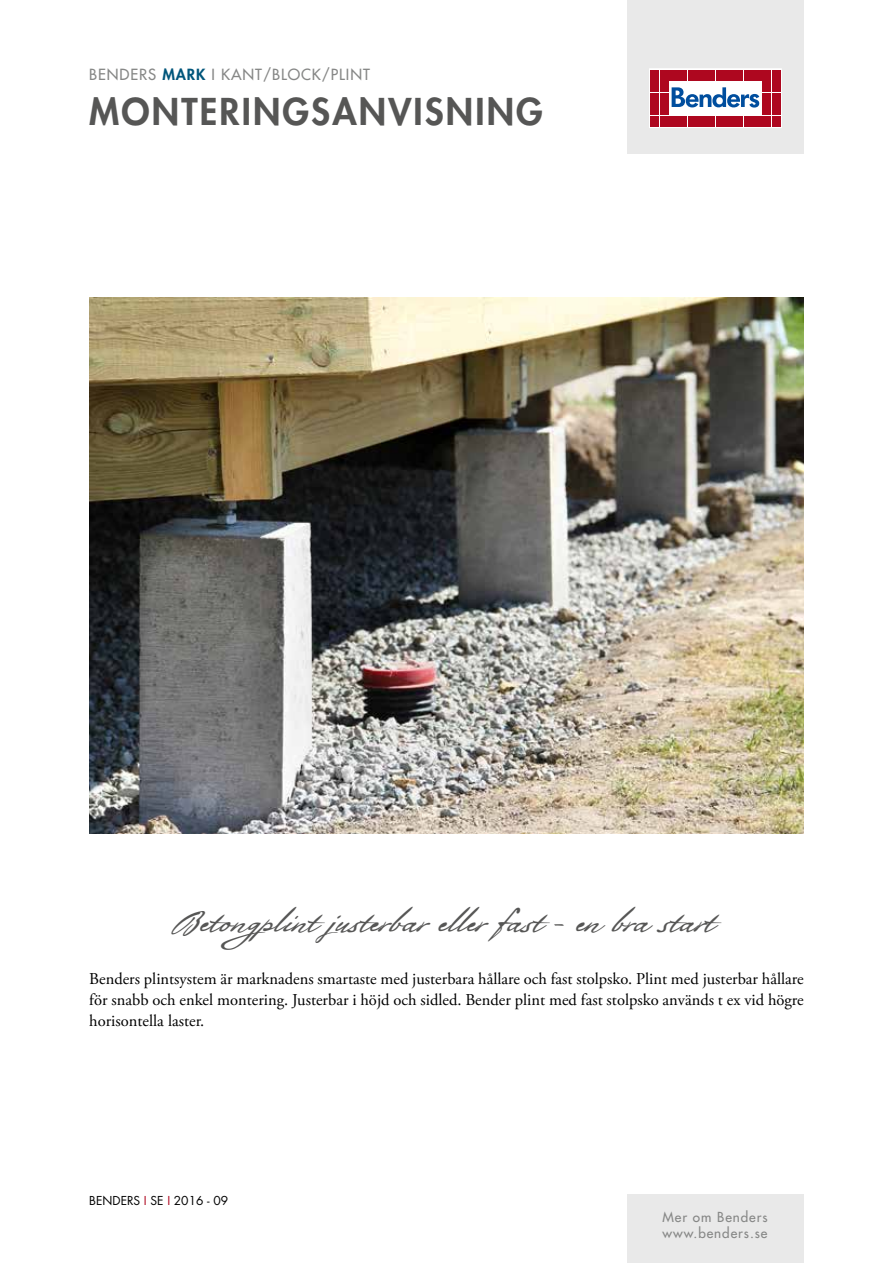
<style>
.page{position:relative;width:893px;height:1263px;background:#fff}
.page>*{position:absolute;margin:0;border:0;box-sizing:border-box;transform-origin:0 0}
.t1{font:800 36px "Futura Std";letter-spacing:.06em;color:#565655}
.t2{font:33px "Bolivar";letter-spacing:.005em;color:#565655}
.t3{font:16.5px/21px "Adobe Garamond Pro";color:#000;text-align:justify}
.t4{font:500 15px "Futura Std";letter-spacing:.06em;color:#868786}
.t5{font:500 13.5px/16.2px "Futura Std";letter-spacing:.07em;color:#868786}
.t6{font:12px "Futura Std";color:#000}
.s1{font-weight:800;color:#00567b}
.s2{color:#ae071f}
</style>
<div class="page">
<div style="left:627px;top:0;width:177px;height:153px;background:#e9e9e9"></div>
<svg style="left:649px;top:69px;width:132px;height:59px;background:#eac2c8"></svg>
<div style="left:651px;top:70px;width:8px;height:10px;background:#ae071f"></div>
<div style="left:660px;top:70px;width:8px;height:10px;background:#ae071f"></div>
<div style="left:651px;top:81px;width:8px;height:11px;background:#ae071f"></div>
<div style="left:660px;top:81px;width:8px;height:11px;background:#ae071f"></div>
<div style="left:651px;top:93px;width:8px;height:10px;background:#ae071f"></div>
<div style="left:660px;top:93px;width:8px;height:10px;background:#ae071f"></div>
<div style="left:651px;top:104px;width:8px;height:11px;background:#ae071f"></div>
<div style="left:660px;top:104px;width:8px;height:11px;background:#ae071f"></div>
<div style="left:651px;top:116px;width:8px;height:10px;background:#ae071f"></div>
<div style="left:660px;top:116px;width:8px;height:10px;background:#ae071f"></div>
<div style="left:669px;top:70px;width:8px;height:10px;background:#ae071f"></div>
<div style="left:679px;top:70px;width:8px;height:10px;background:#ae071f"></div>
<div style="left:688px;top:70px;width:8px;height:10px;background:#ae071f"></div>
<div style="left:697px;top:70px;width:9px;height:10px;background:#ae071f"></div>
<div style="left:707px;top:70px;width:8px;height:10px;background:#ae071f"></div>
<div style="left:716px;top:70px;width:8px;height:10px;background:#ae071f"></div>
<div style="left:725px;top:70px;width:9px;height:10px;background:#ae071f"></div>
<div style="left:735px;top:70px;width:8px;height:10px;background:#ae071f"></div>
<div style="left:744px;top:70px;width:8px;height:10px;background:#ae071f"></div>
<div style="left:753px;top:70px;width:9px;height:10px;background:#ae071f"></div>
<div style="left:669px;top:116px;width:8px;height:10px;background:#ae071f"></div>
<div style="left:679px;top:116px;width:8px;height:10px;background:#ae071f"></div>
<div style="left:688px;top:116px;width:8px;height:10px;background:#ae071f"></div>
<div style="left:697px;top:116px;width:9px;height:10px;background:#ae071f"></div>
<div style="left:707px;top:116px;width:8px;height:10px;background:#ae071f"></div>
<div style="left:716px;top:116px;width:8px;height:10px;background:#ae071f"></div>
<div style="left:725px;top:116px;width:9px;height:10px;background:#ae071f"></div>
<div style="left:735px;top:116px;width:8px;height:10px;background:#ae071f"></div>
<div style="left:744px;top:116px;width:8px;height:10px;background:#ae071f"></div>
<div style="left:753px;top:116px;width:9px;height:10px;background:#ae071f"></div>
<div style="left:763px;top:70px;width:8px;height:10px;background:#ae071f"></div>
<div style="left:772px;top:70px;width:8px;height:10px;background:#ae071f"></div>
<div style="left:763px;top:81px;width:8px;height:11px;background:#ae071f"></div>
<div style="left:772px;top:81px;width:8px;height:11px;background:#ae071f"></div>
<div style="left:763px;top:93px;width:8px;height:10px;background:#ae071f"></div>
<div style="left:772px;top:93px;width:8px;height:10px;background:#ae071f"></div>
<div style="left:763px;top:104px;width:8px;height:11px;background:#ae071f"></div>
<div style="left:772px;top:104px;width:8px;height:11px;background:#ae071f"></div>
<div style="left:763px;top:116px;width:8px;height:10px;background:#ae071f"></div>
<div style="left:772px;top:116px;width:8px;height:10px;background:#ae071f"></div>
<svg style="left:672px;top:87px;width:87px;height:21px;background:#8fb1d4"></svg>
<div style="left:627px;top:1195px;width:177px;height:68px;background:#e9e9e9"></div>
<img style="left:89px;top:298px;width:715px;height:535px">
<p class="t4" style="left:89px;top:65px;width:282px">BENDERS <span class="s1">MARK</span> I KANT/BLOCK/PLINT</p>
<h1 class="t1" style="left:89px;top:89px;width:455px">MONTERINGSANVISNING</h1>
<h2 class="t2" style="left:178px;top:901px;width:538px">Betongplint justerbar eller fast - en bra start</h2>
<p class="t3" style="left:89px;top:968px;width:716px">Benders plintsystem är marknadens smartaste med justerbara hållare och fast stolpsko. Plint med justerbar hållare för snabb och enkel montering. Justerbar i höjd och sidled. Bender plint med fast stolpsko används t ex vid högre horisontella laster.</p>
<p class="t6" style="left:89px;top:1193px;width:140px">BENDERS <span class="s2">I</span> SE <span class="s2">I</span> 2016 - 09</p>
<p class="t5" style="left:662px;top:1209px;width:107px">Mer om Benders www.benders.se</p>
</div>
